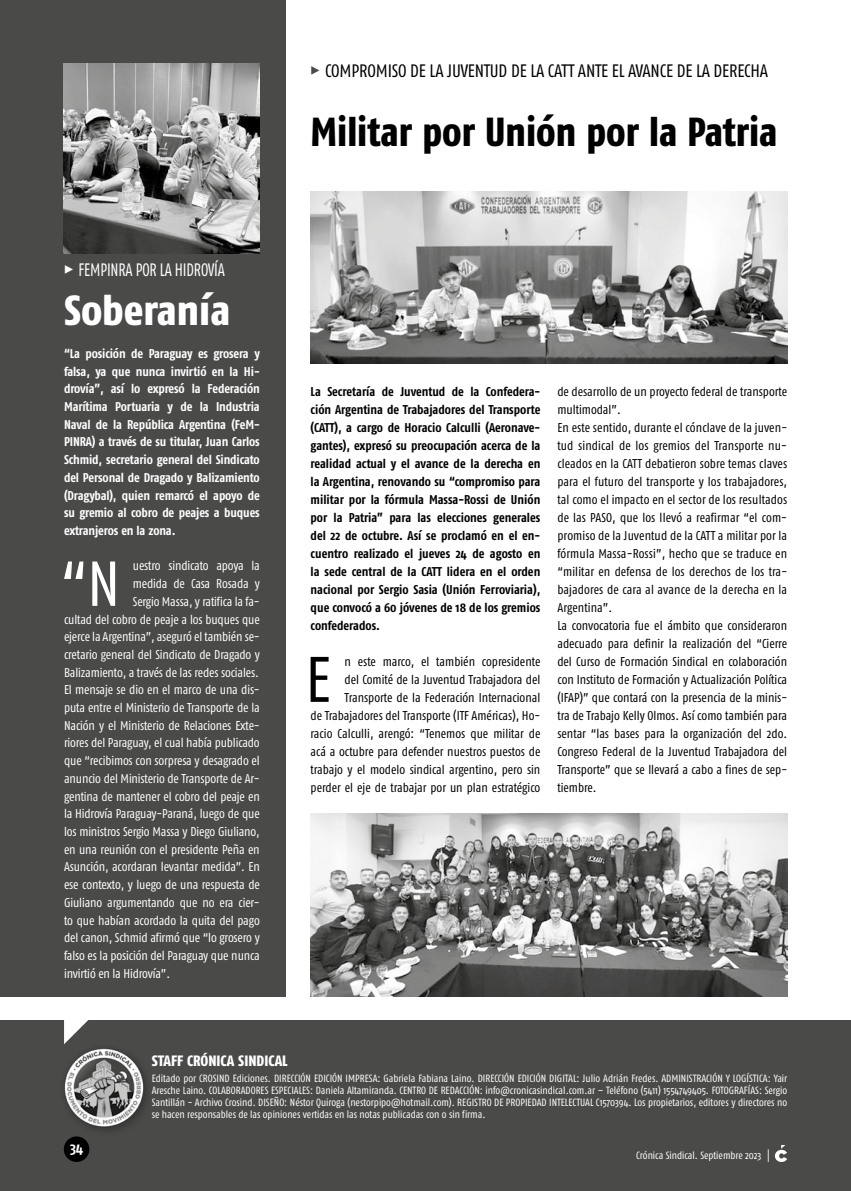
<style>
.page{position:relative;width:851px;height:1191px;background:#fff}
.page>*{position:absolute;margin:0;border:0;box-sizing:border-box;transform-origin:0 0}
.t1{font:64.2px "Fago Co";color:#000}
.t2{font:63.3px "Fago Co";color:#fff}
.t3{font:800 42px "Fago Co";color:#fff}
.t4{font:800 40.5px "Fago Co";color:#000;scale:.95 1}
.t5{font:18px "Fago Co Lf";letter-spacing:-.01em;color:#000}
.t6{font:18px "Fago Co Lf";letter-spacing:-.01em;color:#fff;scale:.86 1}
.t7{font:800 15px "Fago Co";color:#fff}
.t8{font:700 15px "Fago Co";color:#fff}
.t9{font:12.75px/18px "Fago Co";color:#000;text-align:right}
.t10{font:12.75px "Fago Co";letter-spacing:-.01em;color:#fff}
.t11{font:700 12.75px/18px "Fago Co";letter-spacing:-.005em;color:#000;text-align:justify}
.t12{font:700 12.75px/17.7px "Fago Co";letter-spacing:-.01em;color:#fff;text-align:justify}
.t13{font:10.5px/12.1px "Fago Co";color:#fff;text-align:justify}
.s1{font-family:"Fago Co Extra Bold Caps Exp";color:#4a4a49}
.s2{font-family:"Fago Co Extra Bold Caps Exp"}
</style>
<div class="page">
<div style="left:0;top:1021px;width:850px;height:170px;background:#4a4a49"></div>
<svg style="left:64px;top:1020px;width:33px;height:18px"></svg>
<img style="left:64px;top:1038px;width:83px;height:92px">
<div style="left:64px;top:1136px;width:25px;height:26px;background:#000;border-radius:50%"></div>
<svg style="left:774px;top:1145px;width:13px;height:17px"></svg>
<svg style="left:767px;top:1149px;width:1px;height:13px"></svg>
<div style="left:0;top:0;width:285px;height:996px;background:#4a4a49"></div>
<img style="left:64px;top:64px;width:195px;height:190px">
<img style="left:310px;top:192px;width:477px;height:171px">
<img style="left:310px;top:814px;width:477px;height:182px">
<h3 class="t5" style="left:310px;top:60px;width:459px"><span class="s1">%</span> COMPROMISO DE LA JUVENTUD DE LA CATT ANTE EL AVANCE DE LA DERECHA</h3>
<h3 class="t4" style="left:310px;top:108px;width:493px">Militar por Unión por la Patria</h3>
<h3 class="t6" style="left:64px;top:260px;width:189px"><span class="s2">%</span> FEMPINRA POR LA HIDROVÍA</h3>
<h3 class="t3" style="left:64px;top:285px;width:168px">Soberanía</h3>
<p class="t12" style="left:64px;top:344px;width:197px">“La posición de Paraguay es grosera y falsa, ya que nunca invirtió en la Hi&shy;drovía”, así lo expresó la Federación Marítima Portuaria y de la Industria Naval de la República Argentina (FeM-PINRA) a través de su titular, Juan Carlos Schmid, secretario general del Sindicato del Personal de Dragado y Balizamiento (Dragybal), quien remarcó el apoyo de su gremio al cobro de peajes a buques extranjeros en la zona.</p>
<h2 class="t2" style="left:60px;top:548px;width:61px">“N</h2>
<p class="t10" style="left:133px;top:559px;width:128px">uestro sindicato apoya la</p>
<p class="t10" style="left:133px;top:576px;width:128px">medida de Casa Rosada y</p>
<p class="t10" style="left:133px;top:594px;width:128px">Sergio Massa, y ratifica la fa-</p>
<p class="t10" style="left:64px;top:612px;width:197px">cultad del cobro de peaje a los buques que</p>
<p class="t10" style="left:64px;top:629px;width:197px">ejerce la Argentina”, aseguró el también se-</p>
<p class="t10" style="left:64px;top:647px;width:197px">cretario general del Sindicato de Dragado y</p>
<p class="t10" style="left:64px;top:665px;width:196px">Balizamiento, a través de las redes sociales.</p>
<p class="t10" style="left:64px;top:682px;width:197px">El mensaje se dio en el marco de una dis-</p>
<p class="t10" style="left:64px;top:700px;width:197px">puta entre el Ministerio de Transporte de la</p>
<p class="t10" style="left:64px;top:718px;width:197px">Nación y el Ministerio de Relaciones Exte-</p>
<p class="t10" style="left:64px;top:736px;width:197px">riores del Paraguay, el cual había publicado</p>
<p class="t10" style="left:64px;top:753px;width:197px">que “recibimos con sorpresa y desagrado el</p>
<p class="t10" style="left:64px;top:771px;width:197px">anuncio del Ministerio de Transporte de Ar-</p>
<p class="t10" style="left:64px;top:789px;width:197px">gentina de mantener el cobro del peaje en</p>
<p class="t10" style="left:64px;top:806px;width:197px">la Hidrovía Paraguay-Paraná, luego de que</p>
<p class="t10" style="left:64px;top:824px;width:197px">los ministros Sergio Massa y Diego Giuliano,</p>
<p class="t10" style="left:64px;top:842px;width:197px">en una reunión con el presidente Peña en</p>
<p class="t10" style="left:64px;top:859px;width:197px">Asunción, acordaran levantar medida”. En</p>
<p class="t10" style="left:64px;top:877px;width:197px">ese contexto, y luego de una respuesta de</p>
<p class="t10" style="left:64px;top:895px;width:197px">Giuliano argumentando que no era cier-</p>
<p class="t10" style="left:64px;top:913px;width:197px">to que habían acordado la quita del pago</p>
<p class="t10" style="left:64px;top:930px;width:197px">del canon, Schmid afirmó que “lo grosero y</p>
<p class="t10" style="left:64px;top:948px;width:197px">falso es la posición del Paraguay que nunca</p>
<p class="t10" style="left:64px;top:966px;width:107px">invirtió en la Hidrovía”.</p>
<p class="t11" style="left:310px;top:382px;width:231px">La Secretaría de Juventud de la Confedera&shy;ción Argentina de Trabajadores del Transporte (CATT), a cargo de Horacio Calculli (Aeronave&shy;gantes), expresó su preocupación acerca de la realidad actual y el avance de la derecha en la Argentina, renovando su “compromiso para militar por la fórmula Massa-Rossi de Unión por la Patria” para las elecciones generales del 22 de octubre. Así se proclamó en el en&shy;cuentro realizado el jueves 24 de agosto en la sede central de la CATT lidera en el orden nacional por Sergio Sasia (Unión Ferroviaria), que convocó a 60 jóvenes de 18 de los gremios confederados.</p>
<h1 class="t1" style="left:305px;top:643px;width:27px">E</h1>
<p class="t9" style="left:310px;top:652px;width:231px">n este marco, el también copresidente<br>del Comité de la Juventud Trabajadora del Transporte de la Federación Internacional<br>de Trabajadores del Transporte (ITF Américas), Ho&shy;racio Calculli, arengó: “Tenemos que militar de acá a octubre para defender nuestros puestos de trabajo y el modelo sindical argentino, pero sin perder el eje de trabajar por un plan estratégico</p>
<p class="t9" style="left:557px;top:382px;width:231px;text-align:left">de desarrollo de un proyecto federal de transporte multimodal”.<br>En este sentido, durante el cónclave de la juven&shy;tud sindical de los gremios del Transporte nu&shy;cleados en la CATT debatieron sobre temas claves para el futuro del transporte y los trabajadores, tal como el impacto en el sector de los resultados de las PASO, que los llevó a reafirmar “el com&shy;promiso de la Juventud de la CATT a militar por la fórmula Massa-Rossi”, hecho que se traduce en “militar en defensa de los derechos de los tra&shy;bajadores de cara al avance de la derecha en la Argentina”.<br>La convocatoria fue el ámbito que consideraron adecuado para definir la realización del “Cierre del Curso de Formación Sindical en colaboración con Instituto de Formación y Actualización Política (IFAP)” que contará con la presencia de la minis&shy;tra de Trabajo Kelly Olmos. Así como también para sentar “las bases para la organización del 2do.<br>Congreso Federal de la Juventud Trabajadora del Transporte” que se llevará a cabo a fines de sep&shy;tiembre.</p>
<p class="t7" style="left:152px;top:1052px;width:137px">STAFF CRÓNICA SINDICAL</p>
<p class="t8" style="left:70px;top:1138px;width:15px">34</p>
<p class="t13" style="left:152px;top:1071px;width:637px">Editado por CROSIND Ediciones. DIRECCIÓN EDICIÓN IMPRESA: Gabriela Fabiana Laino. DIRECCIÓN EDICIÓN DIGITAL: Julio Adrián Fredes. ADMINISTRACIÓN Y LOGÍSTICA: Yair Aresche Laino. COLABORADORES ESPECIALES: Daniela Altamiranda. CENTRO DE REDACCIÓN: info@cronicasindical.com.ar – Teléfono (5411) 1554749405. FOTOGRAFÍAS: Sergio Santillán - Archivo Crosind. DISEÑO: Néstor Quiroga (nestorpipo@hotmail.com). REGISTRO DE PROPIEDAD INTELECTUAL C1570394. Los propietarios, editores y directores no se hacen responsables de las opiniones vertidas en las notas publicadas con o sin firma.</p>
<p class="t13" style="left:636px;top:1149px;width:127px">Crónica Sindical. Septiembre 2023</p>
</div>
